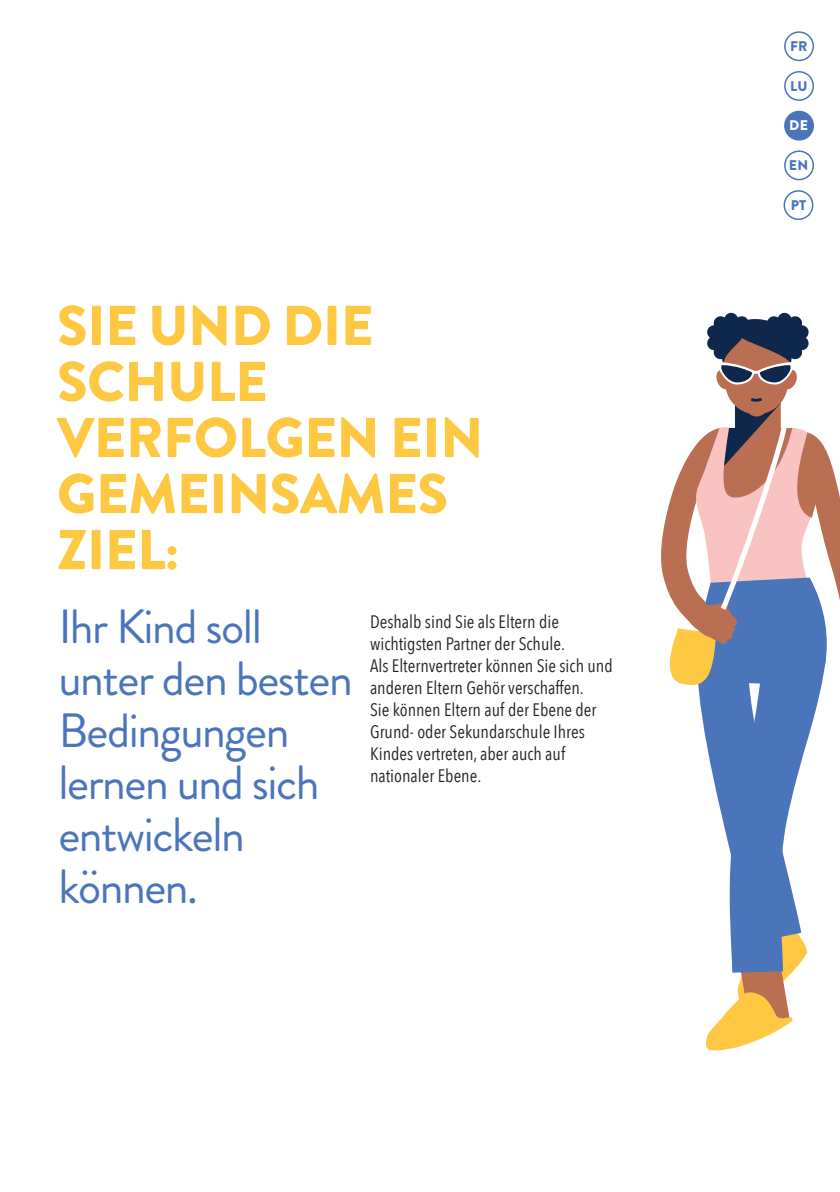
<style>
.page{position:relative;width:840px;height:1192px;background:#fff}
.page>*{position:absolute;margin:0;border:0;box-sizing:border-box;transform-origin:0 0}
.t1{font:900 56px/56px "Brandon Grotesque";letter-spacing:-.01em;color:#fec842}
.t2{font:48px/52px "Brandon Grotesque";letter-spacing:-.03em;color:#4b75bb}
.t3{font:18px/22px "Avenir Next Condensed";color:#231f20}
.t4{font:900 14px "Brandon Grotesque";letter-spacing:.02em;color:#4b75bb}
.t5{font:900 14px "Brandon Grotesque";color:#fff}
</style>
<div class="page">
<svg style="left:661px;top:313px;width:178px;height:738px"></svg>
<div style="left:783px;top:71px;width:30px;height:30px;border:2px solid #4b75bb;border-radius:50%"></div>
<div style="left:784px;top:111px;width:28px;height:29px;background:#4b75bb;border-radius:50%"></div>
<div style="left:783px;top:111px;width:30px;height:30px;border:2px solid #4b75bb;border-radius:50%"></div>
<div style="left:783px;top:150px;width:30px;height:30px;border:2px solid #4b75bb;border-radius:50%"></div>
<div style="left:783px;top:190px;width:30px;height:30px;border:2px solid #4b75bb;border-radius:50%"></div>
<div style="left:783px;top:31px;width:30px;height:30px;border:2px solid #4b75bb;border-radius:50%"></div>
<h1 class="t1" style="left:57px;top:298px;width:427px">SIE UND DIE<br>SCHULE<br>VERFOLGEN EIN<br>GEMEINSAMES<br>ZIEL:</h1>
<h2 class="t2" style="left:58px;top:601px;width:296px">Ihr Kind soll unter den besten<br>Bedingungen lernen und sich entwickeln können.</h2>
<p class="t3" style="left:370px;top:609px;width:244px">Deshalb sind Sie als Eltern die wichtigsten Partner der Schule.<br>Als Elternvertreter können Sie sich und anderen Eltern Gehör verschaffen.<br>Sie können Eltern auf der Ebene der<br>Grund- oder Sekundarschule Ihres<br>Kindes vertreten, aber auch auf nationaler Ebene.</p>
<p class="t4" style="left:789px;top:36px;width:19px">FR</p>
<p class="t4" style="left:789px;top:76px;width:19px">LU</p>
<p class="t5" style="left:788px;top:115px;width:20px">DE</p>
<p class="t4" style="left:788px;top:155px;width:21px">EN</p>
<p class="t4" style="left:790px;top:195px;width:17px">PT</p>
</div>
